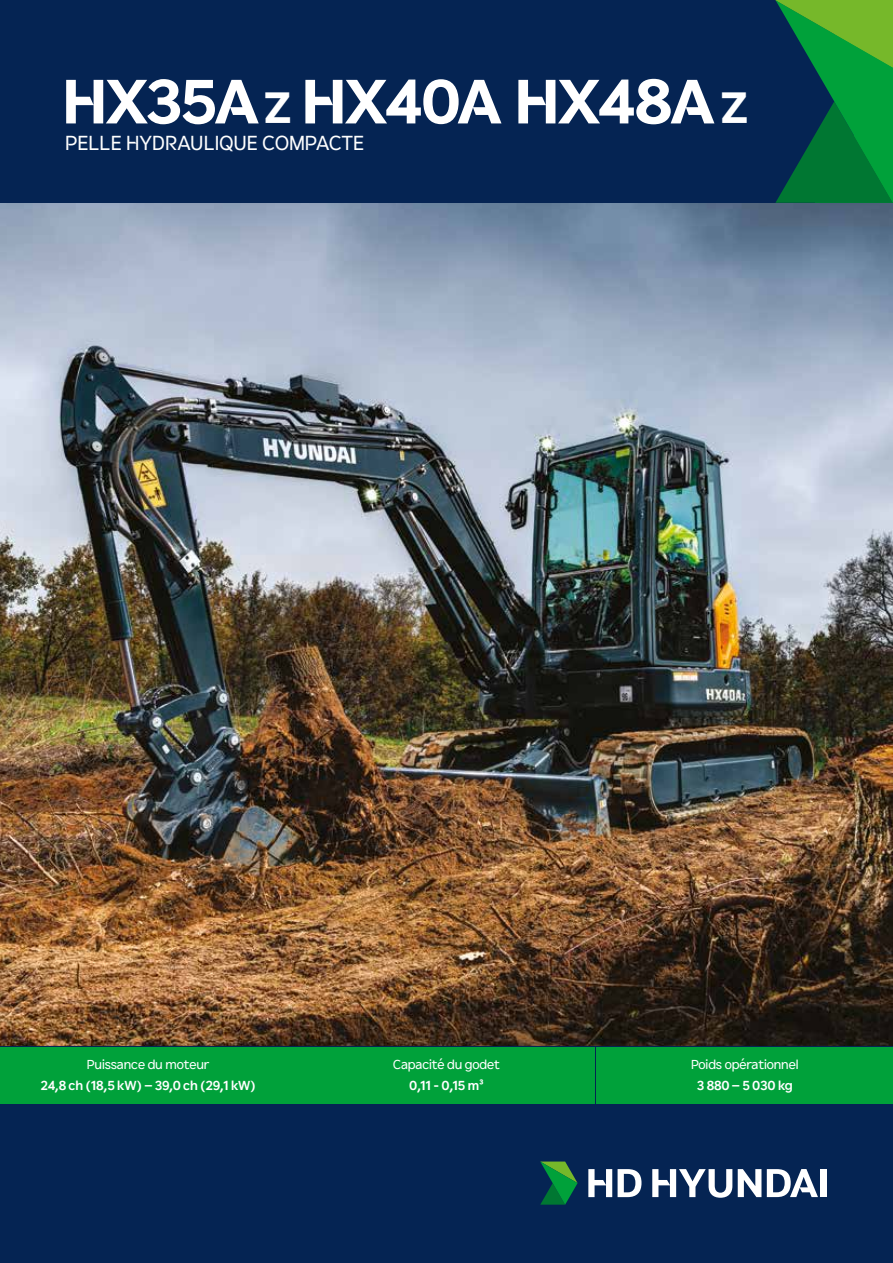
<style>
.page{position:relative;width:893px;height:1263px;background:#fff}
.page>*{position:absolute;margin:0;border:0;box-sizing:border-box;transform-origin:0 0}
.t1{font:60.6px "HD Hyundai Gothic Euro Lg Bd";letter-spacing:-.035em;color:#fff}
.t2{font:20.4px "HD Hyundai Gothic Euro";color:#fff}
.t3{font:700 13.05px "HD Hyundai Gothic Euro";letter-spacing:-.02em;color:#fff}
.t4{font:13.05px "HD Hyundai Gothic Euro";letter-spacing:-.01em;color:#fff}
.s1{font-size:42.6px}
</style>
<div class="page">
<img style="left:0;top:203px;width:893px;height:844px">
<div style="left:0;top:0;width:893px;height:203px;background:#052453"></div>
<div style="left:0;top:1047px;width:893px;height:216px;background:#052453"></div>
<svg style="left:540px;top:1161px;width:38px;height:44px"></svg>
<svg style="left:618px;top:1169px;width:23px;height:28px"></svg>
<svg style="left:588px;top:1169px;width:24px;height:28px"></svg>
<svg style="left:738px;top:1169px;width:23px;height:28px"></svg>
<div style="left:821px;top:1169px;width:6px;height:28px;background:#fff"></div>
<svg style="left:652px;top:1169px;width:80px;height:29px"></svg>
<svg style="left:767px;top:1169px;width:51px;height:28px"></svg>
<div style="left:0;top:1047px;width:296px;height:56px;background:#00a13a"></div>
<div style="left:298px;top:1047px;width:297px;height:56px;background:#00a13a"></div>
<div style="left:597px;top:1047px;width:296px;height:56px;background:#00a13a"></div>
<svg style="left:775px;top:0;width:118px;height:203px"></svg>
<h1 class="t1" style="left:62px;top:60px;width:687px">HX35A <span class="s1">Z</span> HX40A HX48A <span class="s1">Z</span></h1>
<h2 class="t2" style="left:65px;top:130px;width:301px">PELLE HYDRAULIQUE COMPACTE</h2>
<p class="t4" style="left:87px;top:1055px;width:124px">Puissance du moteur</p>
<p class="t3" style="left:40px;top:1077px;width:217px">24,8 ch (18,5 kW) – 39,0 ch (29,1 kW)</p>
<p class="t4" style="left:393px;top:1055px;width:108px">Capacité du godet</p>
<p class="t3" style="left:409px;top:1077px;width:76px">0,11 - 0,15 m³</p>
<p class="t4" style="left:691px;top:1055px;width:109px">Poids opérationnel</p>
<p class="t3" style="left:697px;top:1077px;width:98px">3 880 – 5 030 kg</p>
</div>
